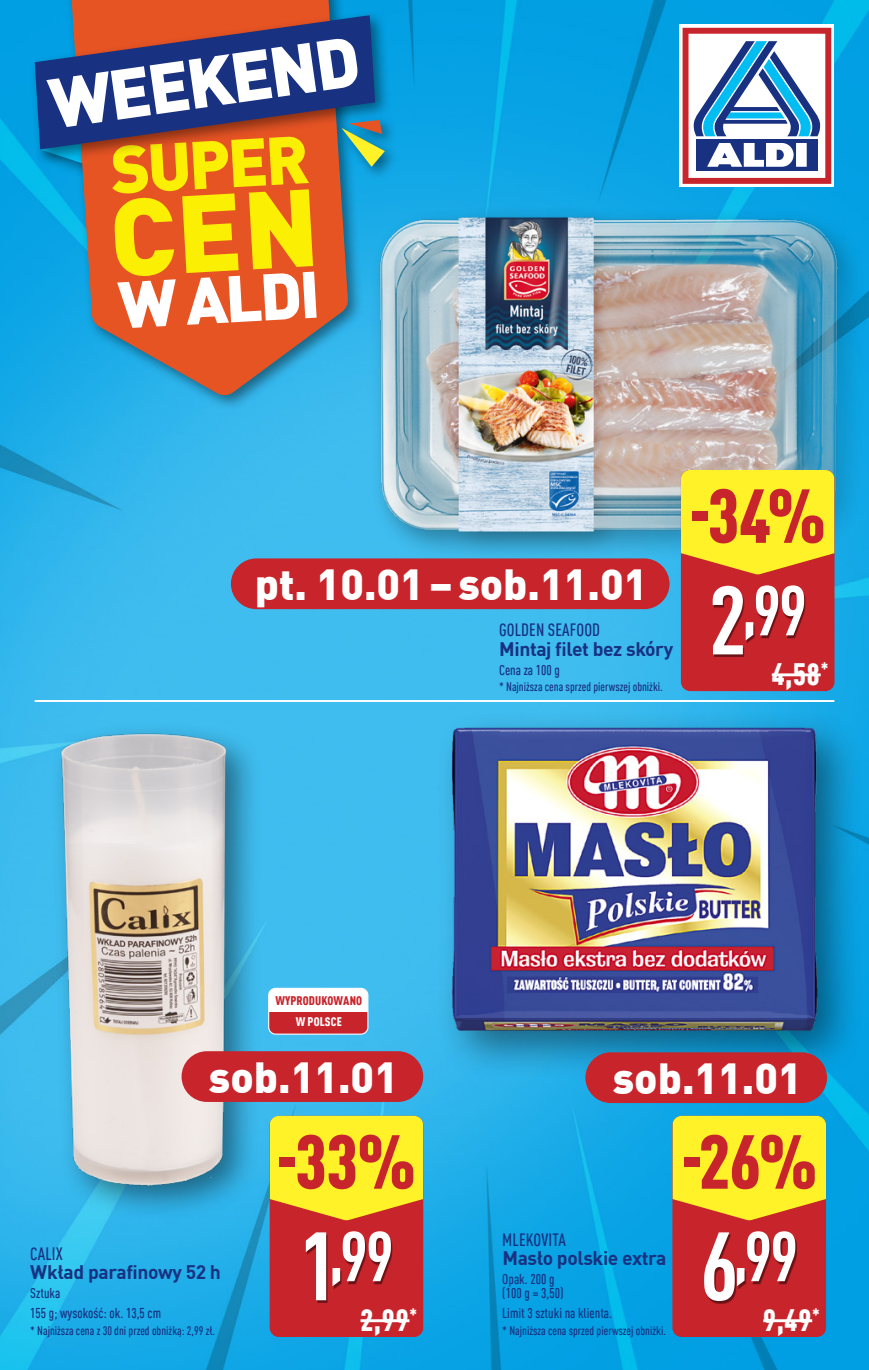
<style>
.page{position:relative;width:869px;height:1370px;background:#fff}
.page>*{position:absolute;margin:0;border:0;box-sizing:border-box;transform-origin:0 0}
.t1{font:900 condensed 75.08px "DIN Pro";color:#c8242b}
.t2{font:700 condensed 69.3px "DIN Pro";color:#fff}
.t3{font:900 42.52px "DIN Pro";color:#fff}
.t4{font:900 condensed 30.28px "DIN Pro";color:#fff}
.t5{font:700 19.25px "DIN Pro";letter-spacing:-.02em;color:#183181}
.t6{font:500 condensed 17.5px "DIN Pro";letter-spacing:.01em;color:#183181}
.t7{font:500 condensed 14px/20.1px "DIN Pro";color:#183181}
.t8{font:500 condensed 12.25px "DIN Pro";color:#183181}
.t9{font:900 condensed 12.25px "DIN Pro";letter-spacing:.01em;color:#c8242b}
.t10{font:900 condensed 12.25px "DIN Pro";letter-spacing:.01em;color:#fff}
.s1{font-size:95.38px}
.s2{font-size:66.5px}
</style>
<div class="page">
<img style="left:0;top:0;width:868px;height:1369px">
<div style="left:368px;top:205px;width:500px;height:358px;background:#231f20;opacity:.5"></div>
<img style="left:362px;top:207px;width:492px;height:335px">
<div style="left:434px;top:709px;width:431px;height:370px;background:#09a1e3"></div>
<img style="left:415px;top:650px;width:438px;height:437px">
<div style="left:48px;top:720px;width:215px;height:501px;background:#231f20;opacity:.5"></div>
<img style="left:36px;top:719px;width:223px;height:496px">
<div style="left:680px;top:470px;width:154px;height:221px;background:#c8242b;border-radius:9px"></div>
<svg style="left:680px;top:470px;width:154px;height:104px;background:#f7dd2b"></svg>
<div style="left:713px;top:588px;width:92px;height:68px;background:#231f20;opacity:.55"></div>
<hr style="left:771px;top:673px;width:49px;height:3px;background:#fff">
<div style="left:269px;top:1115px;width:154px;height:221px;background:#c8242b;border-radius:9px"></div>
<svg style="left:269px;top:1115px;width:154px;height:105px;background:#f6dc2c"></svg>
<div style="left:307px;top:1233px;width:85px;height:69px;background:#231f20;opacity:.55"></div>
<hr style="left:360px;top:1318px;width:49px;height:3px;background:#fff">
<div style="left:672px;top:1115px;width:153px;height:221px;background:#c8242b;border-radius:9px"></div>
<svg style="left:672px;top:1115px;width:153px;height:105px;background:#f6dc2b"></svg>
<div style="left:705px;top:1233px;width:91px;height:70px;background:#231f20;opacity:.55"></div>
<hr style="left:763px;top:1318px;width:48px;height:3px;background:#fff">
<div style="left:268px;top:988px;width:100px;height:45px;background:#c8242b;border-radius:7px"></div>
<div style="left:268px;top:988px;width:100px;height:23px;background:#fff"></div>
<div style="left:268px;top:987px;width:100px;height:47px;border:1px solid #fff;border-radius:7px"></div>
<svg style="left:679px;top:25px;width:154px;height:162px"></svg>
<svg style="left:682px;top:28px;width:148px;height:156px"></svg>
<div style="left:63px;top:0;width:301px;height:411px;background:#231f20;opacity:.5"></div>
<svg style="left:69px;top:0;width:279px;height:396px;background:#808086"></svg>
<div style="left:337px;top:123px;width:63px;height:58px;background:#231f20;opacity:.5"></div>
<div style="left:345px;top:114px;width:52px;height:36px;background:#0aa2e4"></div>
<div style="left:29px;top:10px;width:362px;height:155px;background:#231f20;opacity:.5"></div>
<svg style="left:35px;top:15px;width:349px;height:313px;background:#9b8871"></svg>
<hr style="left:35px;top:700px;width:798px;height:1px;background:#fff">
<div style="left:231px;top:558px;width:438px;height:51px;background:#c8242b;border-radius:25px"></div>
<div style="left:585px;top:1052px;width:241px;height:50px;background:#c8242b;border-radius:25px"></div>
<div style="left:181px;top:1051px;width:242px;height:50px;background:#c8242b;border-radius:25px"></div>
<h3 class="t3" style="left:255px;top:550px;width:394px">pt. 10.01 – sob.11.01</h3>
<h3 class="t6" style="left:499px;top:617px;width:102px">GOLDEN SEAFOOD</h3>
<h3 class="t5" style="left:499px;top:633px;width:175px">Mintaj filet bez skóry</h3>
<p class="t7" style="left:499px;top:658px;width:62px">Cena za 100 g</p>
<p class="t8" style="left:499px;top:678px;width:165px">* Najniższa cena sprzed pierwszej obniżki.</p>
<h1 class="t1" style="left:688px;top:459px;width:139px">-34%</h1>
<h2 class="t2" style="left:708px;top:559px;width:100px"><span class="s1">2</span><span class="s2">,</span>99</h2>
<h3 class="t4" style="left:771px;top:651px;width:58px">4,58<sup>*</sup></h3>
<p class="t9" style="left:275px;top:991px;width:88px">WYPRODUKOWANO</p>
<p class="t10" style="left:295px;top:1012px;width:47px">W POLSCE</p>
<h3 class="t3" style="left:209px;top:1043px;width:190px">sob.11.01</h3>
<h3 class="t3" style="left:612px;top:1044px;width:190px">sob.11.01</h3>
<h3 class="t6" style="left:30px;top:1241px;width:34px">CALIX</h3>
<h3 class="t5" style="left:30px;top:1257px;width:192px">Wkład parafinowy 52 h</h3>
<p class="t7" style="left:30px;top:1282px;width:132px">Sztuka<br>155 g; wysokość: ok. 13,5 cm</p>
<p class="t8" style="left:30px;top:1321px;width:186px">* Najniższa cena z 30 dni przed obniżką: 2,99 zł.</p>
<h1 class="t1" style="left:276px;top:1104px;width:141px">-33%</h1>
<h2 class="t2" style="left:299px;top:1205px;width:96px"><span class="s1">1</span><span class="s2">,</span>99</h2>
<h3 class="t4" style="left:360px;top:1296px;width:58px">2,99<sup>*</sup></h3>
<h3 class="t6" style="left:502px;top:1227px;width:65px">MLEKOVITA</h3>
<h3 class="t5" style="left:502px;top:1243px;width:166px">Masło polskie extra</h3>
<p class="t7" style="left:502px;top:1271px;width:63px;line-height:14px">Opak. 200 g (100 g = 3,50)</p>
<p class="t7" style="left:502px;top:1302px;width:111px">Limit 3 sztuki na klienta.</p>
<p class="t8" style="left:502px;top:1321px;width:165px">* Najniższa cena sprzed pierwszej obniżki.</p>
<h1 class="t1" style="left:680px;top:1104px;width:139px">-26%</h1>
<h2 class="t2" style="left:700px;top:1205px;width:99px"><span class="s1">6</span><span class="s2">,</span>99</h2>
<h3 class="t4" style="left:763px;top:1296px;width:58px">9,49<sup>*</sup></h3>
</div>
